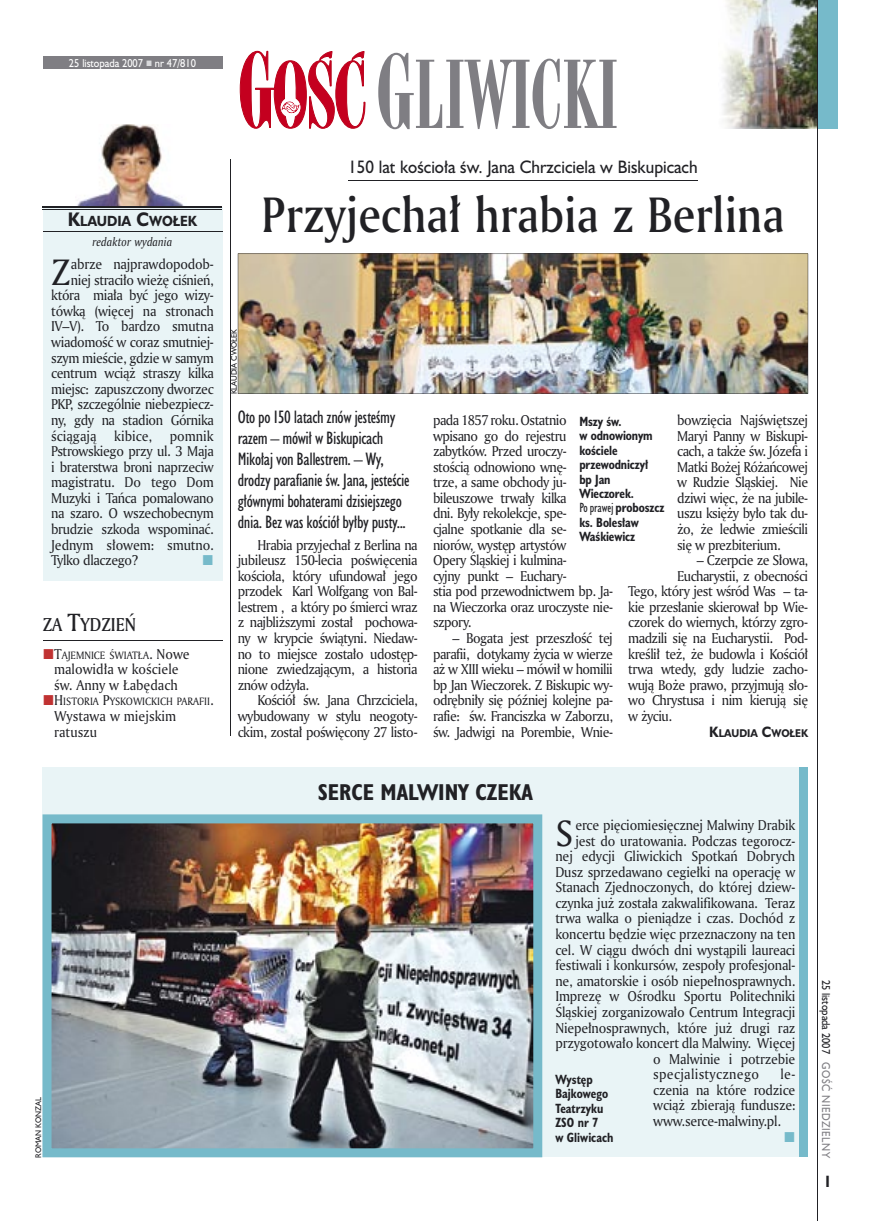
<style>
.page{position:relative;width:872px;height:1221px;background:#fff}
.page>*{position:absolute;margin:0;border:0;box-sizing:border-box;transform-origin:0 0}
.t1{font:90px "Modern 735 PL";color:#7f7e83;scale:.9 1}
.t2{font:48px "Amerigo Md PL";color:#212125;scale:.9 1}
.t3{font:35.55px "Amerigo PL";color:#212125;scale:.94 1}
.t4{font:700 21px "Humanst 521 Cn PL";color:#212125}
.t5{font:18px "Amerigo Md PL";color:#212125;scale:.9 1}
.t6{font:16.5px/21px "Humanst 521 Cn PL";letter-spacing:-.025em;color:#212125}
.t7{font:16.5px "Humanst 521 PL";color:#212125;scale:.94 1}
.t8{font:700 15px "Humanst 521 Cn PL";color:#212125;scale:.94 1}
.t9{font:13.8px/15.6px "Amerigo PL";letter-spacing:-.03em;color:#212125;text-align:justify;scale:.94 1}
.t10{font:13.8px/15.6px "Amerigo PL";color:#212125;scale:.94 1}
.t11{font:13.8px "Amerigo PL";letter-spacing:-.01em;color:#212125;scale:.94 1}
.t12{font:13.8px "Amerigo PL";letter-spacing:.02em;color:#212125;scale:.94 1}
.t13{font:700 13.5px "Humanst 521 PL";color:#212125;scale:.9 1}
.t14{font:700 12.3px/14.4px "Humanst 521 Cn PL";letter-spacing:-.01em;color:#212125;scale:.94 1}
.t15{font:italic 11.7px "Amerigo PL";color:#212125;scale:.94 1}
.t16{font:10.5px "Humanst 521 PL";color:#fff;scale:.9 1}
.t17{font:10.5px "Humanst 521 PL";color:#212125;scale:.9 1}
.t18{font:10.5px "Humanst 521 PL";letter-spacing:.05em;color:#7f7e83;scale:.9 1}
.t19{font:10.35px "Amerigo PL";color:#212125;scale:.94 1}
.t20{font:700 10.35px "Humanst 521 PL";color:#212125;scale:.9 1}
.t21{font:7.5px "Humanst 521 PL";color:#212125;scale:.94 1}
.s1{font-size:18px}
.s2{font-size:24px}
.s3{font-size:13.8px}
.s4{font-size:97.5px}
.s5{font-weight:400}
</style>
<div class="page">
<img style="left:722px;top:0;width:95px;height:129px">
<svg style="left:240px;top:51px;width:125px;height:78px"></svg>
<div style="left:817px;top:0;width:20px;height:129px;background:#76baca"></div>
<div style="left:43px;top:56px;width:179px;height:13px;background:#7f7e83"></div>
<hr style="left:817px;top:0;width:1px;height:1220px;background:#212125">
<hr style="left:230px;top:160px;width:1px;height:576px;background:#212125">
<div style="left:43px;top:767px;width:765px;height:389px;background:#e9f4f6"></div>
<div style="left:799px;top:767px;width:9px;height:389px;background:#76baca"></div>
<img style="left:238px;top:253px;width:570px;height:141px">
<hr style="left:348px;top:180px;width:349px;height:1px;background:#212125">
<hr style="left:43px;top:639px;width:179px;height:1px;background:#212125">
<img style="left:43px;top:814px;width:499px;height:343px">
<div style="left:43px;top:207px;width:179px;height:373px;background:#e9f4f6"></div>
<img style="left:77px;top:124px;width:107px;height:82px">
<hr style="left:43px;top:206px;width:179px;height:2px;background:#212125">
<hr style="left:43px;top:209px;width:179px;height:1px;background:#212125">
<hr style="left:43px;top:231px;width:179px;height:1px;background:#212125">
<p class="t16" style="left:69px;top:55px;width:143px">25 listopada 2007 nr 47/810</p>
<p class="t13" style="left:68px;top:211px;width:145px"><span class="s1">K</span>LAUDIA <span class="s1">C</span>WOŁEK</p>
<p class="t15" style="left:93px;top:234px;width:86px">redaktor wydania</p>
<h3 class="t3" style="left:51px;top:248px;width:22px">Z</h3>
<p class="t9" style="left:71px;top:256px;width:153px">abrze najprawdopodob-</p>
<p class="t9" style="left:71px;top:271px;width:154px">niej straciło wieżę ciśnień,</p>
<p class="t9" style="left:51px;top:287px;width:174px">która miała być jego wizy-</p>
<p class="t9" style="left:51px;top:303px;width:174px">tówką (więcej na stronach</p>
<p class="t11" style="left:51px;top:317px;width:174px">IV–V). To bardzo smutna</p>
<p class="t9" style="left:51px;top:334px;width:174px">wiadomość w coraz smutniej-</p>
<p class="t9" style="left:51px;top:349px;width:174px">szym mieście, gdzie w samym</p>
<p class="t9" style="left:51px;top:365px;width:174px">centrum wciąż straszy kilka</p>
<p class="t9" style="left:51px;top:380px;width:174px">miejsc: zapuszczony dworzec</p>
<p class="t9" style="left:51px;top:396px;width:174px">PKP, szczególnie niebezpiecz-</p>
<p class="t9" style="left:51px;top:412px;width:174px">ny, gdy na stadion Górnika</p>
<p class="t10" style="left:51px;top:427px;width:50px">ściągają</p>
<p class="t9" style="left:114px;top:427px;width:42px">kibice,</p>
<p class="t9" style="left:51px;top:427px;width:174px;text-indent:119px">pomnik Pstrowskiego przy ul. 3 Maja i braterstwa broni naprzeciw magistratu. Do tego Dom Muzyki i Tańca pomalowano na szaro. O wszechobecnym brudzie szkoda wspominać.<br>Jednym słowem: smutno.<br>Tylko dlaczego?</p>
<h3 class="t5" style="left:43px;top:612px;width:105px">ZA <span class="s2">T</span>YDZIEŃ</h3>
<p class="t19" style="left:54px;top:648px;width:146px"><span class="s3">T</span>AJEMNICE ŚWIATŁA<span class="s3">. Nowe</span></p>
<p class="t10" style="left:54px;top:661px;width:134px">malowidła w kościele św. Anny w Łabędach</p>
<p class="t19" style="left:54px;top:694px;width:171px"><span class="s3">H</span>ISTORIA <span class="s3">P</span>YSKOWICKICH PARAFII<span class="s3">.</span></p>
<p class="t10" style="left:54px;top:707px;width:131px">Wystawa w miejskim ratuszu</p>
<h1 class="t1" style="left:376px;top:39px;width:271px"><span class="s4">G</span>LIWICKI</h1>
<p class="t7" style="left:348px;top:156px;width:373px">150 lat kościoła św. Jana Chrzciciela w Biskupicach</p>
<h2 class="t2" style="left:261px;top:183px;width:582px">Przyjechał hrabia z Berlina</h2>
<p class="t21" style="left:229px;top:394px;width:71px;rotate:-90deg">KLAUDIA CWOŁEK</p>
<p class="t6" style="left:238px;top:406px;width:173px">Oto po 150 latach znów jesteśmy razem – mówił w Biskupicach Mikołaj von Ballestrem. – Wy, drodzy parafianie św. Jana, jesteście głównymi bohaterami dzisiejszego dnia. Bez was kościół byłby pusty...</p>
<p class="t9" style="left:238px;top:536px;width:193px;text-indent:20px">Hrabia przyjechał z Berlina na jubileusz 150-lecia poświęcenia kościoła, który ufundował jego przodek Karl Wolfgang von Bal&shy;lestrem , a który po śmierci wraz z najbliższymi został pochowa&shy;ny w krypcie świątyni. Niedaw&shy;no to miejsce zostało udostęp&shy;nione zwiedzającym, a historia znów odżyła.</p>
<p class="t9" style="left:238px;top:692px;width:193px;text-indent:20px">Kościół św. Jana Chrzciciela, wybudowany w stylu neogoty&shy;ckim, został poświęcony 27 listo-</p>
<p class="t9" style="left:433px;top:412px;width:193px;text-align:left">pada 1857 roku. Ostatnio wpisano go do rejestru zabytków. Przed uroczy-<br>stością odnowiono wnę-<br>trze, a same obchody ju&shy;bileuszowe trwały kilka<br>dni. Były rekolekcje, spe-<br>cjalne spotkanie dla se-<br>niorów, występ artystów<br>Opery Śląskiej i kulmina-<br>cyjny punkt – Euchary-<br>stia pod przewodnictwem bp. Ja&shy;na Wieczorka oraz uroczyste nie&shy;szpory.</p>
<p class="t9" style="left:433px;top:630px;width:193px;text-indent:20px">– Bogata jest przeszłość tej parafii, dotykamy życia w wierze aż w XIII wieku – mówił w homilii bp Jan Wieczorek. Z Biskupic wy&shy;odrębniły się później kolejne pa&shy;rafie: św. Franciszka w Zaborzu, św. Jadwigi na Porembie, Wnie-</p>
<p class="t9" style="left:677px;top:412px;width:141px">bowzięcia Najświętszej Maryi Panny w Biskupi&shy;cach, a także św. Józefa i Matki Bożej Różańcowej w Rudzie Śląskiej. Nie dziwi więc, że na jubile&shy;uszu księży było tak du&shy;żo, że ledwie zmieścili się w prezbiterium.</p>
<p class="t9" style="left:696px;top:552px;width:120px">– Czerpcie ze Słowa,</p>
<p class="t9" style="left:677px;top:567px;width:141px">Eucharystii, z obecności</p>
<p class="t9" style="left:628px;top:583px;width:193px">Tego, który jest wśród Was – ta-</p>
<p class="t9" style="left:628px;top:598px;width:193px">kie przesłanie skierował bp Wie-</p>
<p class="t9" style="left:628px;top:614px;width:193px">czorek do wiernych, którzy zgro-</p>
<p class="t9" style="left:628px;top:630px;width:193px">madzili się na Eucharystii. Pod-</p>
<p class="t9" style="left:628px;top:645px;width:193px">kreślił też, że budowla i Kościół</p>
<p class="t9" style="left:628px;top:661px;width:193px">trwa wtedy, gdy ludzie zacho-</p>
<p class="t9" style="left:628px;top:676px;width:193px">wują Boże prawo, przyjmują sło-</p>
<p class="t9" style="left:628px;top:692px;width:193px">wo Chrystusa i nim kierują się</p>
<p class="t9" style="left:628px;top:707px;width:48px">w życiu.</p>
<p class="t20" style="left:709px;top:725px;width:111px"><span class="s3">K</span>LAUDIA <span class="s3">C</span>WOŁEK</p>
<p class="t14" style="left:579px;top:414px;width:92px">Mszy św.<br>w odnowionym kościele przewodniczył<br>bp Jan<br>Wieczorek.<br><span class="s5">Po prawej</span> proboszcz ks. Bolesław<br>Waśkiewicz</p>
<p class="t21" style="left:33px;top:1157px;width:66px;rotate:-90deg">ROMAN KONZAL</p>
<h3 class="t4" style="left:318px;top:778px;width:217px">SERCE MALWINY CZEKA</h3>
<h3 class="t3" style="left:555px;top:809px;width:20px">S</h3>
<p class="t9" style="left:575px;top:816px;width:235px">erce pięciomiesięcznej Malwiny Drabik</p>
<p class="t9" style="left:575px;top:832px;width:236px">jest do uratowania. Podczas tegorocz-</p>
<p class="t11" style="left:555px;top:847px;width:257px">nej edycji Gliwickich Spotkań Dobrych</p>
<p class="t9" style="left:555px;top:863px;width:257px">Dusz sprzedawano cegiełki na operację w</p>
<p class="t9" style="left:555px;top:879px;width:257px">Stanach Zjednoczonych, do której dziew-</p>
<p class="t9" style="left:555px;top:894px;width:257px">czynka już została zakwalifikowana. Teraz</p>
<p class="t9" style="left:555px;top:910px;width:257px">trwa walka o pieniądze i czas. Dochód z</p>
<p class="t9" style="left:555px;top:925px;width:257px">koncertu będzie więc przeznaczony na ten</p>
<p class="t9" style="left:555px;top:941px;width:257px">cel. W ciągu dwóch dni wystąpili laureaci</p>
<p class="t9" style="left:555px;top:957px;width:257px">festiwali i konkursów, zespoły profesjonal-</p>
<p class="t9" style="left:555px;top:972px;width:257px">ne, amatorskie i osób niepełnosprawnych.</p>
<p class="t9" style="left:555px;top:988px;width:257px">Imprezę w Ośrodku Sportu Politechniki</p>
<p class="t9" style="left:555px;top:1003px;width:257px">Śląskiej zorganizowało Centrum Integracji</p>
<p class="t9" style="left:555px;top:1019px;width:257px">Niepełnosprawnych, które już drugi raz</p>
<p class="t9" style="left:555px;top:1034px;width:257px">przygotowało koncert dla Malwiny. Więcej</p>
<p class="t9" style="left:653px;top:1050px;width:153px">o Malwinie i potrzebie</p>
<p class="t12" style="left:653px;top:1064px;width:114px">specjalistycznego</p>
<p class="t9" style="left:653px;top:1066px;width:153px;text-indent:127px">le&shy;czenia na które rodzice wciąż zbierają fundusze: www.serce-malwiny.pl.</p>
<p class="t14" style="left:555px;top:1071px;width:63px">Występ<br>Bajkowego<br>Teatrzyku<br>ZSO nr 7<br>w Gliwicach</p>
<p class="t17" style="left:833px;top:979px;width:84px;rotate:90deg">25 listopada 2007</p>
<p class="t18" style="left:833px;top:1062px;width:108px;rotate:90deg">GOŚĆ NIEDZIELNY</p>
<p class="t8" style="left:825px;top:1171px;width:6px">I</p>
</div>
